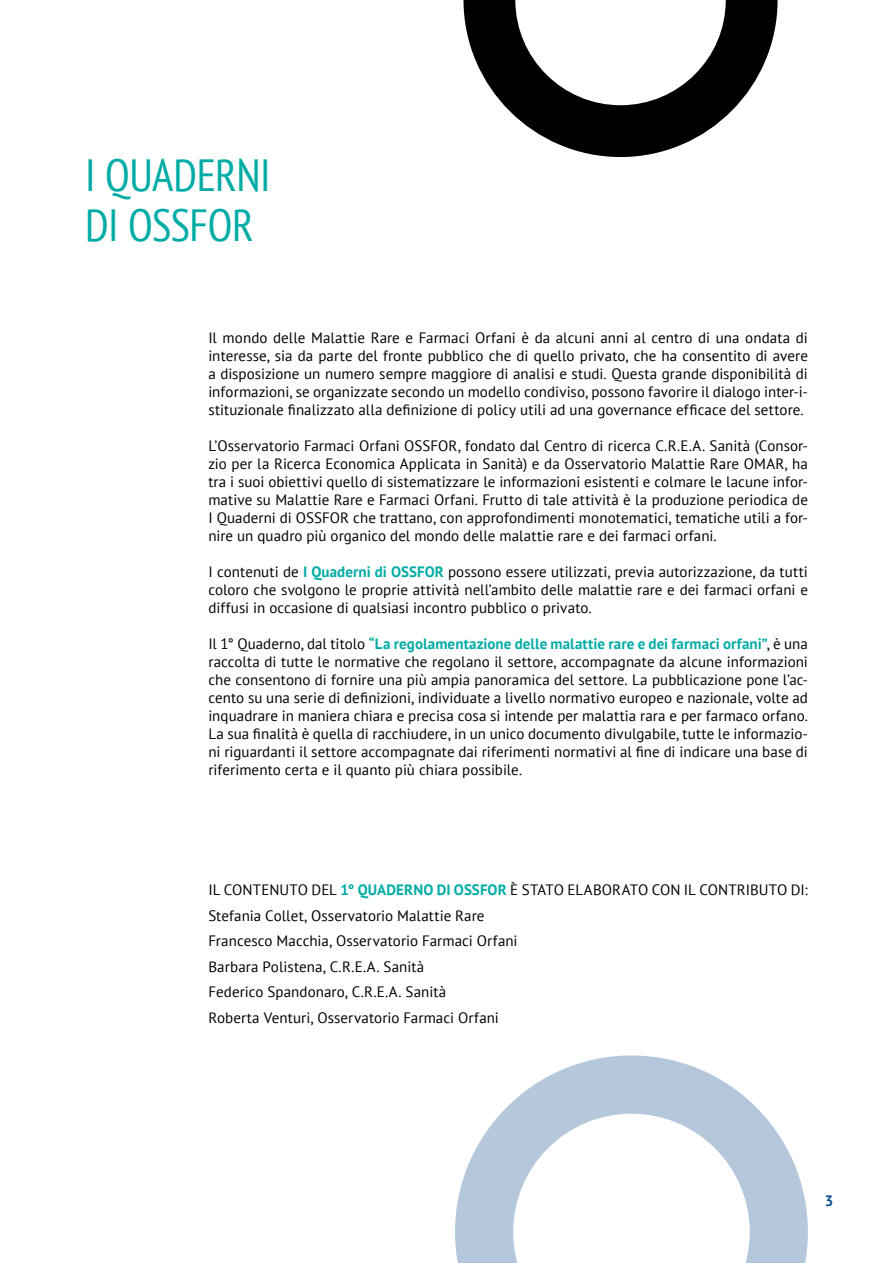
<style>
.page{position:relative;width:893px;height:1263px;background:#fff}
.page>*{position:absolute;margin:0;border:0;box-sizing:border-box;transform-origin:0 0}
.t1{font:condensed 45px/49.5px "PT Sans";letter-spacing:-.015em;color:#00aca5}
.t2{font:15px/18px "PT Sans";letter-spacing:.005em;color:#000;text-align:justify}
.t3{font:700 15px "PT Sans";color:#074989}
.s1{font-weight:700;color:#00aca5}
</style>
<div class="page">
<svg style="left:455px;top:1055px;width:353px;height:208px"></svg>
<svg style="left:463px;top:0;width:315px;height:157px"></svg>
<h1 class="t1" style="left:85px;top:150px;width:187px">I QUADERNI<br>DI OSSFOR</h1>
<p class="t2" style="left:208px;top:328px;width:601px">Il mondo delle Malattie Rare e Farmaci Orfani è da alcuni anni al centro di una ondata di interesse, sia da parte del fronte pubblico che di quello privato, che ha consentito di avere a disposizione un numero sempre maggiore di analisi e studi. Questa grande disponibilità di informazioni, se organizzate secondo un modello condiviso, possono favorire il dialogo inter-i&shy;stituzionale finalizzato alla definizione di policy utili ad una governance efficace del settore.</p>
<p class="t2" style="left:208px;top:436px;width:601px">L’Osservatorio Farmaci Orfani OSSFOR, fondato dal Centro di ricerca C.R.E.A. Sanità (Consor&shy;zio per la Ricerca Economica Applicata in Sanità) e da Osservatorio Malattie Rare OMAR, ha tra i suoi obiettivi quello di sistematizzare le informazioni esistenti e colmare le lacune infor&shy;mative su Malattie Rare e Farmaci Orfani. Frutto di tale attività è la produzione periodica de I Quaderni di OSSFOR che trattano, con approfondimenti monotematici, tematiche utili a for&shy;nire un quadro più organico del mondo delle malattie rare e dei farmaci orfani.</p>
<p class="t2" style="left:208px;top:562px;width:601px">I contenuti de <span class="s1">I Quaderni di OSSFOR</span> possono essere utilizzati, previa autorizzazione, da tutti coloro che svolgono le proprie attività nell’ambito delle malattie rare e dei farmaci orfani e diffusi in occasione di qualsiasi incontro pubblico o privato.</p>
<p class="t2" style="left:208px;top:634px;width:601px">Il 1° Quaderno, dal titolo <span class="s1">“La regolamentazione delle malattie rare e dei farmaci orfani”</span>, è una raccolta di tutte le normative che regolano il settore, accompagnate da alcune informazioni che consentono di fornire una più ampia panoramica del settore. La pubblicazione pone l’ac&shy;cento su una serie di definizioni, individuate a livello normativo europeo e nazionale, volte ad inquadrare in maniera chiara e precisa cosa si intende per malattia rara e per farmaco orfano.<br>La sua finalità è quella di racchiudere, in un unico documento divulgabile, tutte le informazio&shy;ni riguardanti il settore accompagnate dai riferimenti normativi al fine di indicare una base di riferimento certa e il quanto più chiara possibile.</p>
<p class="t2" style="left:208px;top:877px;width:601px;line-height:25.5px;text-align:left">IL CONTENUTO DEL <span class="s1">1° QUADERNO DI OSSFOR</span> È STATO ELABORATO CON IL CONTRIBUTO DI:<br>Stefania Collet, Osservatorio Malattie Rare<br>Francesco Macchia, Osservatorio Farmaci Orfani<br>Barbara Polistena, C.R.E.A. Sanità<br>Federico Spandonaro, C.R.E.A. Sanità<br>Roberta Venturi, Osservatorio Farmaci Orfani</p>
<p class="t3" style="left:825px;top:1191px;width:10px">3</p>
</div>
